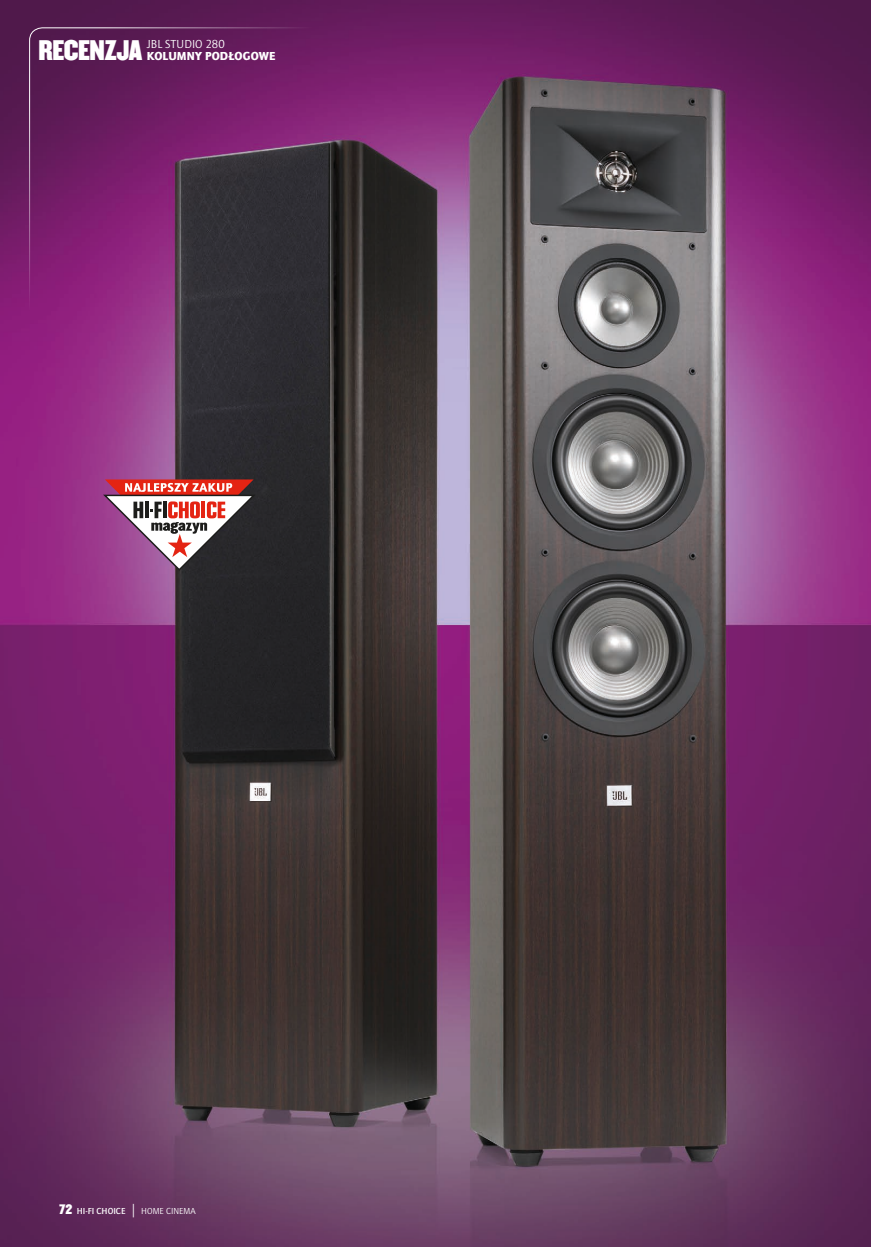
<style>
.page{position:relative;width:871px;height:1247px;background:#fff}
.page>*{position:absolute;margin:0;border:0;box-sizing:border-box;transform-origin:0 0}
.t1{font:24.75px "Champion Middleweight";letter-spacing:-.02em;color:#fff}
.t2{font:900 12px "Quay Sans EFCE";letter-spacing:.01em;color:#fff}
.t3{font:12px "Quay Sans EFCE";letter-spacing:.005em;color:#fff}
.t4{font:500 9px "Quay Sans EFCE";color:#fff}
.s1{font-family:"Champion Middleweight";font-weight:400;font-size:12px}
.s2{font-weight:400;font-size:13.5px}
.s3{font-weight:400}
</style>
<div class="page">
<img style="left:0;top:0;width:870px;height:1246px">
<svg style="left:103px;top:479px;width:154px;height:92px"></svg>
<svg style="left:29px;top:27px;width:326px;height:327px;background:#602659"></svg>
<h1 class="t1" style="left:39px;top:29px;width:105px">RECENZJA</h1>
<h2 class="t3" style="left:147px;top:37px;width:80px">JBL STUDIO 280</h2>
<h2 class="t2" style="left:147px;top:49px;width:130px">KOLUMNY PODŁOGOWE</h2>
<p class="t4" style="left:59px;top:1205px;width:138px"><span class="s1">72</span> HI-FI CHOICE <span class="s2">|</span> <span class="s3">HOME CINEMA</span></p>
</div>
